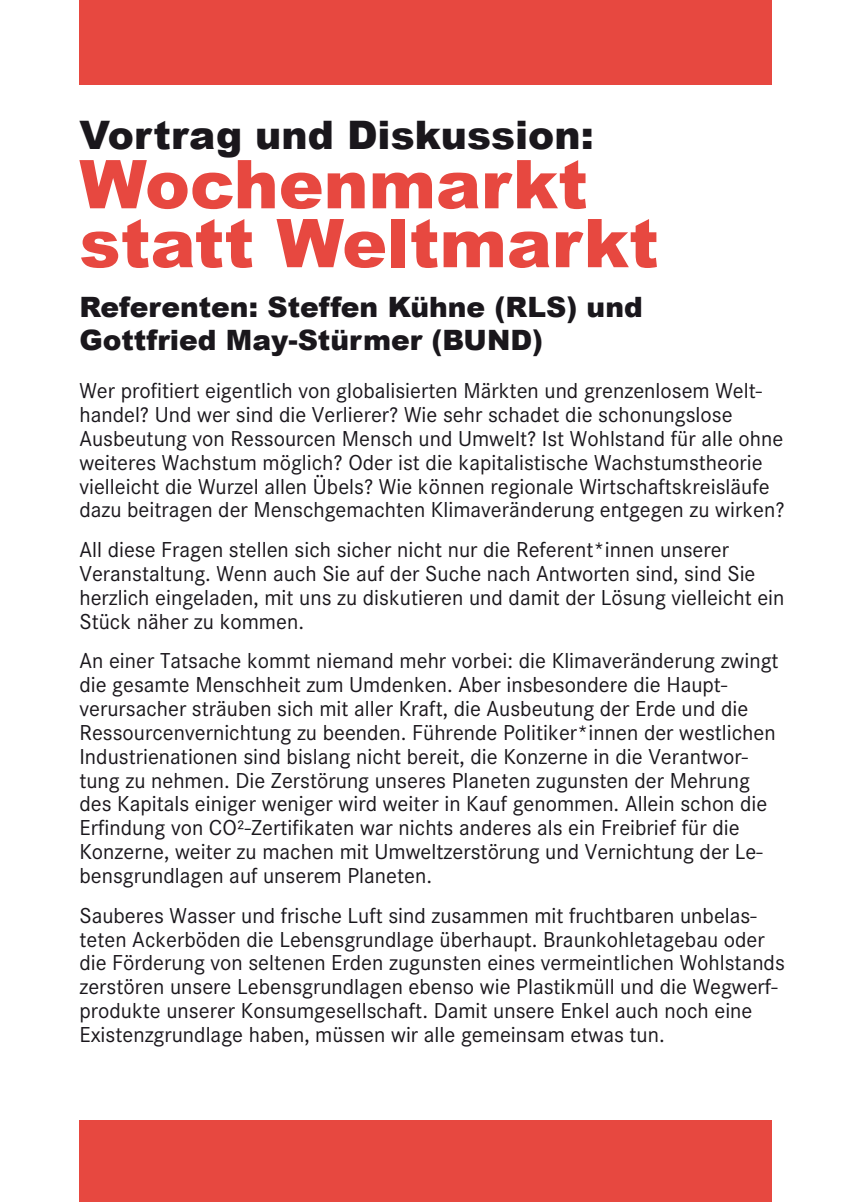
<style>
.page{position:relative;width:851px;height:1202px;background:#fff}
.page>*{position:absolute;margin:0;border:0;box-sizing:border-box;transform-origin:0 0}
.t1{font:900 67.4px "Arial";color:#e74840}
.t2{font:900 39.2px "Arial";color:#1a171c}
.t3{font:900 28px "Arial";color:#1a171c}
.t4{font:22.4px/23.8px "Corporate S";color:#1a171c}
</style>
<div class="page">
<div style="left:79px;top:0;width:692px;height:85px;background:#e74840"></div>
<div style="left:79px;top:1120px;width:692px;height:82px;background:#e74840"></div>
<p class="t2" style="left:79px;top:107px;width:515px">Vortrag und Diskussion:</p>
<p class="t1" style="left:79px;top:135px;width:510px">Wochenmarkt</p>
<p class="t1" style="left:79px;top:194px;width:580px">statt Weltmarkt</p>
<p class="t3" style="left:79px;top:286px;width:564px">Referenten: Steffen Kühne (RLS) und</p>
<p class="t3" style="left:79px;top:320px;width:465px">Gottfried May-Stürmer (BUND)</p>
<p class="t4" style="left:79px;top:379px;width:706px">Wer profitiert eigentlich von globalisierten Märkten und grenzenlosem Welt&shy;handel? Und wer sind die Verlierer? Wie sehr schadet die schonungslose Ausbeutung von Ressourcen Mensch und Umwelt? Ist Wohlstand für alle ohne weiteres Wachstum möglich? Oder ist die kapitalistische Wachstumstheorie vielleicht die Wurzel allen Übels? Wie können regionale Wirtschaftskreisläufe dazu beitragen der Menschgemachten Klimaveränderung entgegen zu wirken?</p>
<p class="t4" style="left:79px;top:538px;width:706px">All diese Fragen stellen sich sicher nicht nur die Referent*innen unserer Veranstaltung. Wenn auch Sie auf der Suche nach Antworten sind, sind Sie herzlich eingeladen, mit uns zu diskutieren und damit der Lösung vielleicht ein Stück näher zu kommen.</p>
<p class="t4" style="left:79px;top:649px;width:700px">An einer Tatsache kommt niemand mehr vorbei: die Klimaveränderung zwingt die gesamte Menschheit zum Umdenken. Aber insbesondere die Haupt&shy;verursacher sträuben sich mit aller Kraft, die Ausbeutung der Erde und die Ressourcenvernichtung zu beenden. Führende Politiker*innen der westlichen Industrienationen sind bislang nicht bereit, die Konzerne in die Verantwor&shy;tung zu nehmen. Die Zerstörung unseres Planeten zugunsten der Mehrung des Kapitals einiger weniger wird weiter in Kauf genommen. Allein schon die Erfindung von CO²-Zertifikaten war nichts anderes als ein Freibrief für die Konzerne, weiter zu machen mit Umweltzerstörung und Vernichtung der Le&shy;bensgrundlagen auf unserem Planeten.</p>
<p class="t4" style="left:79px;top:904px;width:706px">Sauberes Wasser und frische Luft sind zusammen mit fruchtbaren unbelas&shy;teten Ackerböden die Lebensgrundlage überhaupt. Braunkohletagebau oder die Förderung von seltenen Erden zugunsten eines vermeintlichen Wohlstands zerstören unsere Lebensgrundlagen ebenso wie Plastikmüll und die Wegwerf&shy;produkte unserer Konsumgesellschaft. Damit unsere Enkel auch noch eine Existenzgrundlage haben, müssen wir alle gemeinsam etwas tun.</p>
</div>
